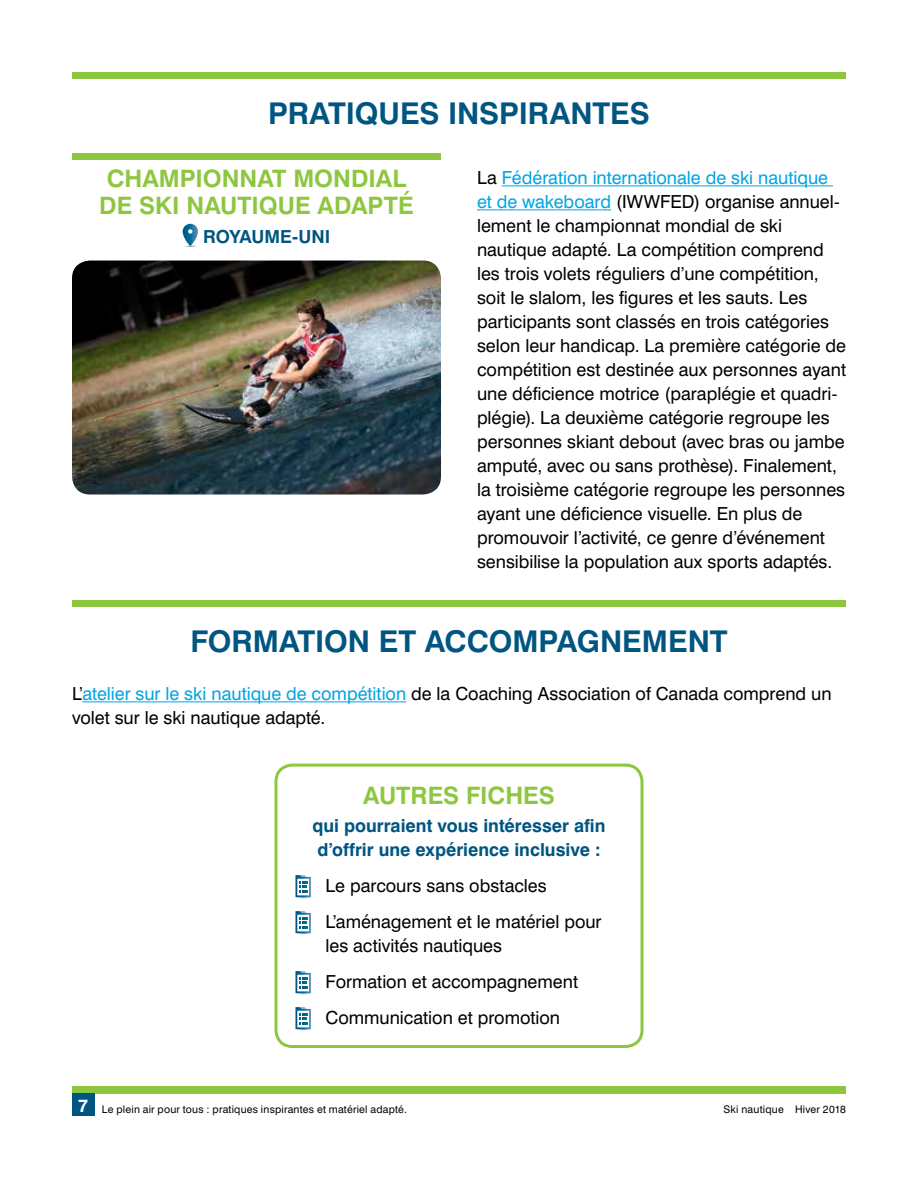
<style>
.page{position:relative;width:918px;height:1188px;background:#fff}
.page>*{position:absolute;margin:0;border:0;box-sizing:border-box;transform-origin:0 0}
.t1{font:700 30px "Swiss 721 BT";color:#005581}
.t2{font:700 24px/27px "Swiss 721 BT";color:#8dc63f;text-align:center}
.t3{font:18px/24px "Swiss 721 BT";color:#000}
.t4{font:700 18px/24px "Swiss 721 BT";color:#005581}
.t5{font:10.5px "Swiss 721 BT";letter-spacing:.02em;color:#000}
.s1{color:#00a4e3}
.s2{font-weight:700;font-size:18px;color:#fff}
</style>
<div class="page">
<div style="left:72px;top:1086px;width:774px;height:8px;background:#8dc63f"></div>
<div style="left:72px;top:1094px;width:22px;height:22px;background:#005581"></div>
<div style="left:72px;top:72px;width:774px;height:7px;background:#8dc63f"></div>
<div style="left:72px;top:153px;width:369px;height:7px;background:#8dc63f"></div>
<svg style="left:183px;top:224px;width:15px;height:23px"></svg>
<img style="left:72px;top:261px;width:369px;height:234px">
<hr style="left:502px;top:186px;width:331px;height:1px;background:#00a4e3">
<hr style="left:477px;top:210px;width:134px;height:1px;background:#00a4e3">
<div style="left:72px;top:600px;width:774px;height:7px;background:#8dc63f"></div>
<hr style="left:82px;top:702px;width:324px;height:1px;background:#00a4e3">
<svg style="left:296px;top:875px;width:15px;height:23px"></svg>
<svg style="left:296px;top:911px;width:15px;height:23px"></svg>
<svg style="left:296px;top:971px;width:15px;height:23px"></svg>
<svg style="left:296px;top:1007px;width:15px;height:23px"></svg>
<div style="left:274px;top:764px;width:369px;height:284px;border:3px solid #8dc63f;border-radius:17px"></div>
<h1 class="t1" style="left:268px;top:95px;width:383px">PRATIQUES INSPIRANTES</h1>
<h2 class="t2" style="left:99px;top:165px;width:316px">CHAMPIONNAT MONDIAL<br>DE SKI NAUTIQUE ADAPTÉ</h2>
<p class="t4" style="left:203px;top:224px;width:129px">ROYAUME-UNI</p>
<p class="t3" style="left:477px;top:165px;width:371px">La <span class="s1">Fédération internationale de ski nautique et de wakeboard</span> (IWWFED) organise annuel&shy;lement le championnat mondial de ski nautique adapté. La compétition comprend les trois volets réguliers d’une compétition, soit le slalom, les figures et les sauts. Les participants sont classés en trois catégories selon leur handicap. La première catégorie de compétition est destinée aux personnes ayant une déficience motrice (paraplégie et quadri&shy;plégie). La deuxième catégorie regroupe les personnes skiant debout (avec bras ou jambe amputé, avec ou sans prothèse). Finalement, la troisième catégorie regroupe les personnes ayant une déficience visuelle. En plus de promouvoir l’activité, ce genre d’événement sensibilise la population aux sports adaptés.</p>
<h1 class="t1" style="left:190px;top:623px;width:539px">FORMATION ET ACCOMPAGNEMENT</h1>
<p class="t3" style="left:72px;top:681px;width:761px">L’<span class="s1">atelier sur le ski nautique de compétition</span> de la Coaching Association of Canada comprend un volet sur le ski nautique adapté.</p>
<h2 class="t2" style="left:363px;top:782px;width:193px">AUTRES FICHES</h2>
<p class="t4" style="left:312px;top:814px;width:295px">qui pourraient vous intéresser afin d’offrir une expérience inclusive :</p>
<p class="t3" style="left:325px;top:868px;width:278px;line-height:36px">Le parcours sans obstacles<br>L’aménagement et le matériel pour</p>
<p class="t3" style="left:325px;top:928px;width:254px;line-height:36px">les activités nautiques<br>Formation et accompagnement<br>Communication et promotion</p>
<p class="t5" style="left:78px;top:1103px;width:330px"><span class="s2">7</span> Le plein air pour tous : pratiques inspirantes et matériel adapté.</p>
<p class="t5" style="left:795px;top:1103px;width:52px">Hiver 2018</p>
<p class="t5" style="left:724px;top:1103px;width:62px">Ski nautique</p>
</div>
